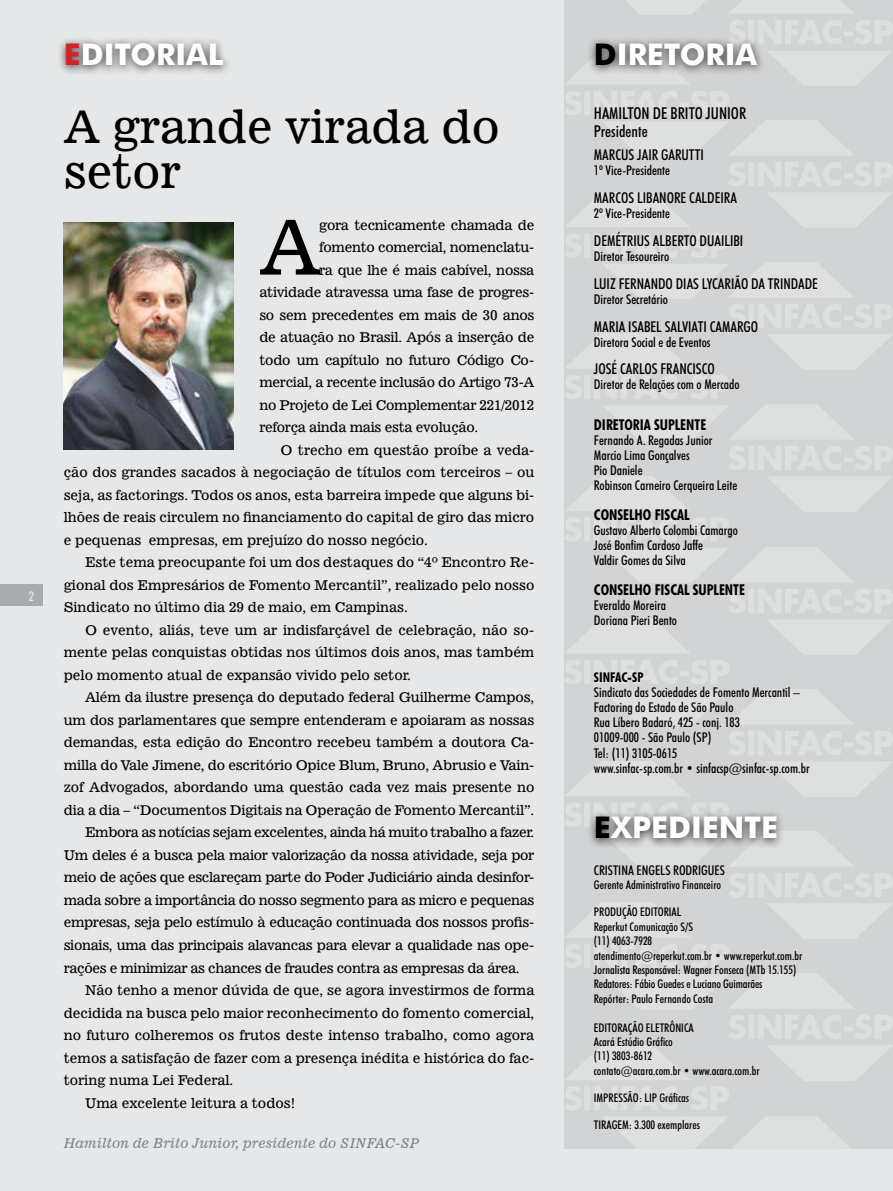
<style>
.page{position:relative;width:893px;height:1191px;background:#e6e7e8}
.page>*{position:absolute;margin:0;border:0;box-sizing:border-box;transform-origin:0 0}
.t1{font:76.05px "News 701 BT Roman A";color:#000}
.t2{font:45px/45px "News 701 BT Roman A";color:#000}
.t3{font:700 30px "Futura BT";color:#fff}
.t4{font:500 condensed 16.5px/18px "Futura BT";color:#000}
.t5{font:500 condensed 15px "Futura BT";color:#000}
.t6{font:700 condensed 15px "Futura BT";color:#000}
.t7{font:13.5px "News 701 BT Roman A";letter-spacing:-.01em;color:#000}
.t8{font:500 condensed 13.5px/15px "Futura BT";color:#000}
.t9{font:13.5px "News 701 BT Italic A";color:#808285}
.t10{font:700 condensed 13.5px "Futura BT";color:#000}
.t11{font:500 condensed 13.5px "Futura BT";color:#fff}
.t12{font:500 condensed 12px/14.4px "Futura BT";color:#000}
.s1{color:#d2232a}
.s2{color:#000}
</style>
<div class="page">
<div style="left:564px;top:0;width:329px;height:1148px;background:#d1d3d4"></div>
<img style="left:729px;top:0;width:164px;height:85px">
<img style="left:565px;top:64px;width:163px;height:93px">
<img style="left:729px;top:121px;width:164px;height:106px">
<img style="left:565px;top:192px;width:163px;height:107px">
<img style="left:729px;top:263px;width:164px;height:106px">
<img style="left:565px;top:334px;width:163px;height:106px">
<img style="left:729px;top:405px;width:164px;height:106px">
<img style="left:565px;top:476px;width:163px;height:106px">
<img style="left:729px;top:547px;width:164px;height:107px">
<img style="left:565px;top:619px;width:163px;height:106px">
<img style="left:729px;top:690px;width:164px;height:106px">
<img style="left:565px;top:761px;width:163px;height:106px">
<img style="left:729px;top:831px;width:164px;height:107px">
<img style="left:565px;top:903px;width:163px;height:106px">
<img style="left:729px;top:973px;width:164px;height:107px">
<img style="left:565px;top:1045px;width:163px;height:103px">
<img style="left:626px;top:0;width:80px;height:14px">
<img style="left:733px;top:1116px;width:117px;height:32px">
<div style="left:57px;top:36px;width:175px;height:40px;background:#000;opacity:.75"></div>
<div style="left:587px;top:36px;width:179px;height:40px;background:#000;opacity:.75"></div>
<div style="left:587px;top:809px;width:198px;height:40px;background:#000;opacity:.75"></div>
<img style="left:64px;top:222px;width:170px;height:228px">
<p class="t11" style="left:29px;top:587px;width:7px">2</p>
<h3 class="t3" style="left:64px;top:36px;width:162px"><span class="s1">E</span>DITORIAL</h3>
<h3 class="t3" style="left:594px;top:36px;width:165px"><span class="s2">D</span>IRETORIA</h3>
<h2 class="t2" style="left:64px;top:103px;width:437px">A grande virada do setor</h2>
<h1 class="t1" style="left:259px;top:201px;width:63px">A</h1>
<p class="t7" style="left:319px;top:216px;width:217px">gora tecnicamente chamada de</p>
<p class="t7" style="left:319px;top:239px;width:217px">fomento comercial, nomenclatu-</p>
<p class="t7" style="left:319px;top:261px;width:217px">ra que lhe é mais cabível, nossa</p>
<p class="t7" style="left:259px;top:284px;width:276px">atividade atravessa uma fase de progres-</p>
<p class="t7" style="left:259px;top:306px;width:276px">so sem precedentes em mais de 30 anos</p>
<p class="t7" style="left:259px;top:329px;width:276px">de atuação no Brasil. Após a inserção de</p>
<p class="t7" style="left:259px;top:351px;width:276px">todo um capítulo no futuro Código Co-</p>
<p class="t7" style="left:259px;top:374px;width:276px">mercial, a recente inclusão do Artigo 73-A</p>
<p class="t7" style="left:259px;top:396px;width:276px">no Projeto de Lei Complementar 221/2012</p>
<p class="t7" style="left:259px;top:419px;width:220px">reforça ainda mais esta evolução.</p>
<p class="t7" style="left:281px;top:441px;width:255px">O trecho em questão proíbe a veda-</p>
<p class="t7" style="left:64px;top:464px;width:472px">ção dos grandes sacados à negociação de títulos com terceiros – ou</p>
<p class="t7" style="left:64px;top:486px;width:472px">seja, as factorings. Todos os anos, esta barreira impede que alguns bi-</p>
<p class="t7" style="left:64px;top:509px;width:472px">lhões de reais circulem no financiamento do capital de giro das micro</p>
<p class="t7" style="left:64px;top:531px;width:366px">e pequenas empresas, em prejuízo do nosso negócio.</p>
<p class="t7" style="left:85px;top:554px;width:451px">Este tema preocupante foi um dos destaques do “4º Encontro Re-</p>
<p class="t7" style="left:64px;top:576px;width:472px">gional dos Empresários de Fomento Mercantil”, realizado pelo nosso</p>
<p class="t7" style="left:64px;top:599px;width:346px">Sindicato no último dia 29 de maio, em Campinas.</p>
<p class="t7" style="left:85px;top:621px;width:451px">O evento, aliás, teve um ar indisfarçável de celebração, não so-</p>
<p class="t7" style="left:64px;top:644px;width:472px">mente pelas conquistas obtidas nos últimos dois anos, mas também</p>
<p class="t7" style="left:64px;top:666px;width:349px">pelo momento atual de expansão vivido pelo setor.</p>
<p class="t7" style="left:85px;top:689px;width:451px">Além da ilustre presença do deputado federal Guilherme Campos,</p>
<p class="t7" style="left:64px;top:712px;width:472px">um dos parlamentares que sempre entenderam e apoiaram as nossas</p>
<p class="t7" style="left:64px;top:734px;width:472px">demandas, esta edição do Encontro recebeu também a doutora Ca-</p>
<p class="t7" style="left:64px;top:757px;width:472px">milla do Vale Jimene, do escritório Opice Blum, Bruno, Abrusio e Vain-</p>
<p class="t7" style="left:64px;top:779px;width:472px">zof Advogados, abordando uma questão cada vez mais presente no</p>
<p class="t7" style="left:64px;top:802px;width:472px">dia a dia – “Documentos Digitais na Operação de Fomento Mercantil”.</p>
<p class="t7" style="left:85px;top:824px;width:451px">Embora as notícias sejam excelentes, ainda há muito trabalho a fazer.</p>
<p class="t7" style="left:64px;top:847px;width:472px">Um deles é a busca pela maior valorização da nossa atividade, seja por</p>
<p class="t7" style="left:64px;top:869px;width:472px">meio de ações que esclareçam parte do Poder Judiciário ainda desinfor-</p>
<p class="t7" style="left:64px;top:892px;width:472px">mada sobre a importância do nosso segmento para as micro e pequenas</p>
<p class="t7" style="left:64px;top:914px;width:472px">empresas, seja pelo estímulo à educação continuada dos nossos profis-</p>
<p class="t7" style="left:64px;top:937px;width:472px">sionais, uma das principais alavancas para elevar a qualidade nas ope-</p>
<p class="t7" style="left:64px;top:959px;width:457px">rações e minimizar as chances de fraudes contra as empresas da área.</p>
<p class="t7" style="left:85px;top:982px;width:451px">Não tenho a menor dúvida de que, se agora investirmos de forma</p>
<p class="t7" style="left:64px;top:1004px;width:472px">decidida na busca pelo maior reconhecimento do fomento comercial,</p>
<p class="t7" style="left:64px;top:1027px;width:472px">no futuro colheremos os frutos deste intenso trabalho, como agora</p>
<p class="t7" style="left:64px;top:1049px;width:472px">temos a satisfação de fazer com a presença inédita e histórica do fac-</p>
<p class="t7" style="left:64px;top:1072px;width:171px">toring numa Lei Federal.</p>
<p class="t7" style="left:85px;top:1094px;width:212px">Uma excelente leitura a todos!</p>
<p class="t9" style="left:64px;top:1135px;width:357px">Hamilton de Brito Junior, presidente do SINFAC-SP</p>
<p class="t4" style="left:594px;top:104px;width:154px">HAMILTON DE BRITO JUNIOR<br>Presidente</p>
<p class="t5" style="left:594px;top:146px;width:111px">MARCUS JAIR GARUTTI</p>
<p class="t8" style="left:594px;top:163px;width:78px">1º Vice-Presidente</p>
<p class="t5" style="left:594px;top:189px;width:145px">MARCOS LIBANORE CALDEIRA</p>
<p class="t8" style="left:594px;top:206px;width:78px">2º Vice-Presidente</p>
<p class="t5" style="left:594px;top:231px;width:151px">DEMÉTRIUS ALBERTO DUAILIBI</p>
<p class="t8" style="left:594px;top:249px;width:77px">Diretor Tesoureiro</p>
<p class="t5" style="left:594px;top:274px;width:225px">LUIZ FERNANDO DIAS LYCARIÃO DA TRINDADE</p>
<p class="t8" style="left:594px;top:291px;width:76px">Diretor Secretário</p>
<p class="t5" style="left:594px;top:317px;width:166px">MARIA ISABEL SALVIATI CAMARGO</p>
<p class="t8" style="left:594px;top:334px;width:118px">Diretora Social e de Eventos</p>
<p class="t5" style="left:594px;top:360px;width:122px">JOSÉ CARLOS FRANCISCO</p>
<p class="t8" style="left:594px;top:377px;width:147px">Diretor de Relações com o Mercado</p>
<p class="t6" style="left:594px;top:415px;width:114px">DIRETORIA SUPLENTE</p>
<p class="t8" style="left:594px;top:432px;width:145px">Fernando A. Regadas Junior<br>Marcio Lima Gonçalves<br>Pio Daniele<br>Robinson Carneiro Cerqueira Leite</p>
<p class="t6" style="left:594px;top:505px;width:97px">CONSELHO FISCAL</p>
<p class="t8" style="left:594px;top:522px;width:146px">Gustavo Alberto Colombi Camargo<br>José Bonfim Cardoso Jaffe<br>Valdir Gomes da Silva</p>
<p class="t6" style="left:594px;top:580px;width:153px">CONSELHO FISCAL SUPLENTE</p>
<p class="t8" style="left:594px;top:597px;width:85px">Everaldo Moreira<br>Doriana Pieri Bento</p>
<p class="t10" style="left:594px;top:669px;width:51px">SINFAC-SP</p>
<p class="t8" style="left:594px;top:685px;width:217px">Sindicato das Sociedades de Fomento Mercantil – Factoring do Estado de São Paulo<br>Rua Líbero Badaró, 425 - conj. 183<br>01009-000 - São Paulo (SP)<br>Tel: (11) 3105-0615<br>www.sinfac-sp.com.br • sinfacsp@sinfac-sp.com.br</p>
<h3 class="t3" style="left:594px;top:809px;width:186px"><span class="s2">E</span>XPEDIENTE</h3>
<p class="t8" style="left:594px;top:862px;width:132px">CRISTINA ENGELS RODRIGUES</p>
<p class="t12" style="left:594px;top:877px;width:129px">Gerente Administrativo Financeiro</p>
<p class="t12" style="left:594px;top:904px;width:210px">PRODUÇÃO EDITORIAL<br>Reperkut Comunicação S/S<br>(11) 4063-7928<br>atendimento@reperkut.com.br • www.reperkut.com.br Jornalista Responsável: Wagner Fonseca (MTb 15.155)<br>Redatores: Fábio Guedes e Luciano Guimarães<br>Repórter: Paulo Fernando Costa</p>
<p class="t12" style="left:594px;top:1020px;width:167px">EDITORAÇÃO ELETRÔNICA<br>Acará Estúdio Gráfico<br>(11) 3803-8612<br>contato@acara.com.br • www.acara.com.br</p>
<p class="t12" style="left:594px;top:1090px;width:97px">IMPRESSÃO: LIP Gráficas</p>
<p class="t12" style="left:594px;top:1117px;width:108px">TIRAGEM: 3.300 exemplares</p>
</div>
